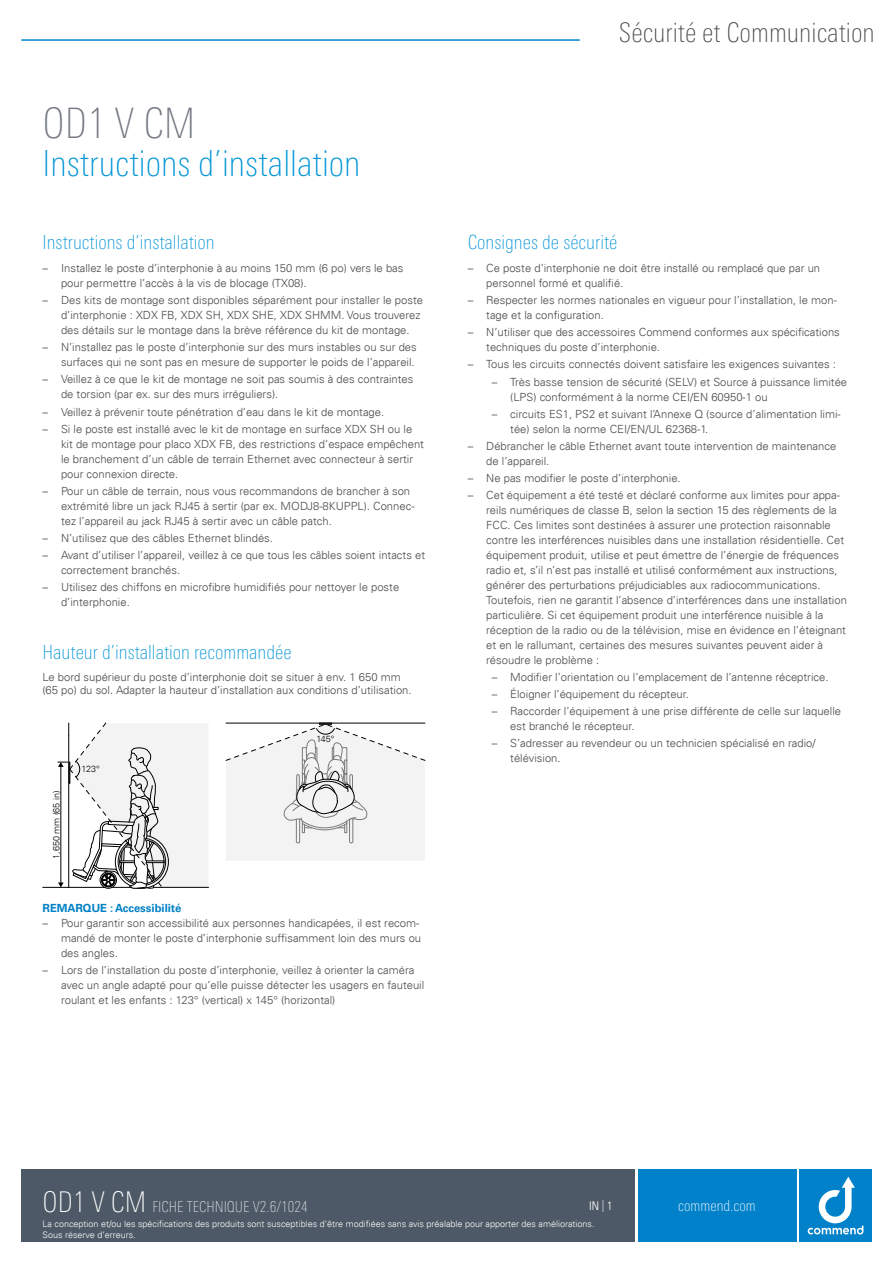
<style>
.page{position:relative;width:893px;height:1263px;background:#fff}
.page>*{position:absolute;margin:0;border:0;box-sizing:border-box;transform-origin:0 0}
.t1{font:100 condensed 42px "Univers Next Pro";color:#757a83}
.t2{font:100 condensed 36px "Univers Next Pro";color:#0095d6}
.t3{font:100 condensed 27px "Univers Next Pro";color:#4a4a49}
.t4{font:100 condensed 19.5px "Univers Next Pro";color:#0095d6}
.t5{font:100 condensed 15px "Univers Next Pro";color:#e0e4e7}
.t6{font:100 condensed 15px "Univers Next Pro";color:#fff}
.t7{font:12px "Univers Com 47 Light Cond";color:#fff}
.t8{font:300 11.25px/15px "Univers Com 45";color:#4a4a49}
.t9{font:700 11.25px "Univers Com 65";color:#0081c5}
.t10{font:300 9px/10.8px "Univers Com 45";color:#fff}
.t11{font:300 9px "Univers Com 45";color:#000}
.s1{font-size:28.5px;color:#fff}
.s2{color:#e0e4e7}
</style>
<div class="page">
<hr style="left:21px;top:39px;width:559px;height:2px;background:#0086ce">
<div style="left:799px;top:1169px;width:73px;height:73px;background:#0081c9"></div>
<div style="left:638px;top:1169px;width:158px;height:73px;background:#0081c9"></div>
<svg style="left:808px;top:1177px;width:55px;height:57px"></svg>
<div style="left:21px;top:1169px;width:614px;height:73px;background:#4d5966"></div>
<svg style="left:225px;top:723px;width:201px;height:137px"></svg>
<hr style="left:43px;top:887px;width:166px;height:1px;background:#000">
<svg style="left:58px;top:722px;width:150px;height:166px"></svg>
<h1 class="t1" style="left:43px;top:99px;width:155px">OD1 V CM</h1>
<h2 class="t2" style="left:43px;top:143px;width:320px">Instructions d’installation</h2>
<h3 class="t4" style="left:43px;top:231px;width:174px">Instructions d’installation</h3>
<p class="t8" style="left:61px;top:260px;width:344px;text-indent:-18px">– Installez le poste d’interphonie à au moins 150 mm (6 po) vers le bas pour permettre l’accès à la vis de blocage (TX08).</p>
<p class="t8" style="left:61px;top:293px;width:364px;text-indent:-18px">– Des kits de montage sont disponibles séparément pour installer le poste d’interphonie : XDX FB, XDX SH, XDX SHE, XDX SHMM. Vous trouverez des détails sur le montage dans la brève référence du kit de montage.</p>
<p class="t8" style="left:43px;top:340px;width:376px;text-align:right">– N’installez pas le poste d’interphonie sur des murs instables ou sur des surfaces qui ne sont pas en mesure de supporter le poids de l’appareil.</p>
<p class="t8" style="left:61px;top:372px;width:354px;text-indent:-18px">– Veillez à ce que le kit de montage ne soit pas soumis à des contraintes de torsion (par ex. sur des murs irréguliers).</p>
<p class="t8" style="left:43px;top:404px;width:343px">– Veillez à prévenir toute pénétration d’eau dans le kit de montage.</p>
<p class="t8" style="left:61px;top:421px;width:364px;text-indent:-18px">– Si le poste est installé avec le kit de montage en surface XDX SH ou le kit de montage pour placo XDX FB, des restrictions d’espace empêchent le branchement d’un câble de terrain Ethernet avec connecteur à sertir pour connexion directe.</p>
<p class="t8" style="left:61px;top:483px;width:355px;text-indent:-18px">– Pour un câble de terrain, nous vous recommandons de brancher à son extrémité libre un jack RJ45 à sertir (par ex. MODJ8-8KUPPL). Connec&shy;tez l’appareil au jack RJ45 à sertir avec un câble patch.</p>
<p class="t8" style="left:43px;top:530px;width:232px">– N’utilisez que des câbles Ethernet blindés.</p>
<p class="t8" style="left:61px;top:547px;width:366px;text-indent:-18px">– Avant d’utiliser l’appareil, veillez à ce que tous les câbles soient intacts et correctement branchés.</p>
<p class="t8" style="left:61px;top:580px;width:340px;text-indent:-18px">– Utilisez des chiffons en microfibre humidifiés pour nettoyer le poste d’interphonie.</p>
<h3 class="t4" style="left:43px;top:641px;width:251px">Hauteur d’installation recommandée</h3>
<p class="t8" style="left:43px;top:670px;width:371px;line-height:13.5px">Le bord supérieur du poste d’interphonie doit se situer à env. 1 650 mm (65 po) du sol. Adapter la hauteur d’installation aux conditions d’utilisation.</p>
<p class="t11" style="left:51px;top:859px;width:70px;rotate:-90deg">1,650 mm (65 in)</p>
<p class="t11" style="left:81px;top:763px;width:20px">123°</p>
<p class="t11" style="left:316px;top:733px;width:20px">145°</p>
<p class="t9" style="left:43px;top:901px;width:140px">REMARQUE : Accessibilité</p>
<p class="t8" style="left:61px;top:915px;width:362px;text-indent:-18px">– Pour garantir son accessibilité aux personnes handicapées, il est recom&shy;mandé de monter le poste d’interphonie suffisamment loin des murs ou des angles.</p>
<p class="t8" style="left:61px;top:962px;width:365px;text-indent:-18px">– Lors de l’installation du poste d’interphonie, veillez à orienter la caméra avec un angle adapté pour qu’elle puisse détecter les usagers en fauteuil roulant et les enfants : 123° (vertical) x 145° (horizontal)</p>
<h3 class="t3" style="left:619px;top:17px;width:257px">Sécurité et Communication</h3>
<h3 class="t4" style="left:468px;top:231px;width:151px">Consignes de sécurité</h3>
<p class="t8" style="left:486px;top:260px;width:335px;text-indent:-18px">– Ce poste d’interphonie ne doit être installé ou remplacé que par un personnel formé et qualifié.</p>
<p class="t8" style="left:486px;top:293px;width:352px;text-indent:-18px">– Respecter les normes nationales en vigueur pour l’installation, le mon&shy;tage et la configuration.</p>
<p class="t8" style="left:486px;top:325px;width:355px;text-indent:-18px">– N’utiliser que des accessoires Commend conformes aux spécifications techniques du poste d’interphonie.</p>
<p class="t8" style="left:468px;top:357px;width:370px">– Tous les circuits connectés doivent satisfaire les exigences suivantes :</p>
<p class="t8" style="left:510px;top:374px;width:338px;text-indent:-18px">– Très basse tension de sécurité (SELV) et Source à puissance limitée (LPS) conformément à la norme CEI/EN 60950-1 ou</p>
<p class="t8" style="left:510px;top:406px;width:332px;text-indent:-18px">– circuits ES1, PS2 et suivant l’Annexe Q (source d’alimentation limi&shy;tée) selon la norme CEI/EN/UL 62368-1.</p>
<p class="t8" style="left:486px;top:438px;width:352px;text-indent:-18px">– Débrancher le câble Ethernet avant toute intervention de maintenance de l’appareil.</p>
<p class="t8" style="left:468px;top:470px;width:214px">– Ne pas modifier le poste d’interphonie.</p>
<p class="t8" style="left:486px;top:487px;width:362px;text-indent:-18px">– Cet équipement a été testé et déclaré conforme aux limites pour appa&shy;reils numériques de classe B, selon la section 15 des règlements de la FCC. Ces limites sont destinées à assurer une protection raisonnable contre les interférences nuisibles dans une installation résidentielle. Cet équipement produit, utilise et peut émettre de l’énergie de fréquences radio et, s’il n’est pas installé et utilisé conformément aux instructions, générer des perturbations préjudiciables aux radiocommunications.<br>Toutefois, rien ne garantit l’absence d’interférences dans une installation particulière. Si cet équipement produit une interférence nuisible à la réception de la radio ou de la télévision, mise en évidence en l’éteignant et en le rallumant, certaines des mesures suivantes peuvent aider à résoudre le problème :</p>
<p class="t8" style="left:492px;top:670px;width:338px">– Modifier l’orientation ou l’emplacement de l’antenne réceptrice.</p>
<p class="t8" style="left:492px;top:687px;width:199px">– Éloigner l’équipement du récepteur.</p>
<p class="t8" style="left:510px;top:704px;width:332px;text-indent:-18px">– Raccorder l’équipement à une prise différente de celle sur laquelle est branché le récepteur.</p>
<p class="t8" style="left:510px;top:736px;width:307px;text-indent:-18px">– S’adresser au revendeur ou un technicien spécialisé en radio/ télévision.</p>
<h3 class="t5" style="left:43px;top:1198px;width:267px"><span class="s1">OD1 V CM</span> FICHE TECHNIQUE V2.6/1024</h3>
<p class="t7" style="left:589px;top:1198px;width:25px">IN <span class="s2">|</span> 1</p>
<p class="t10" style="left:43px;top:1218px;width:554px">La conception et/ou les spécifications des produits sont susceptibles d’être modifiées sans avis préalable pour apporter des améliorations.<br>Sous réserve d’erreurs.</p>
<h3 class="t6" style="left:678px;top:1197px;width:79px">commend.com</h3>
</div>
